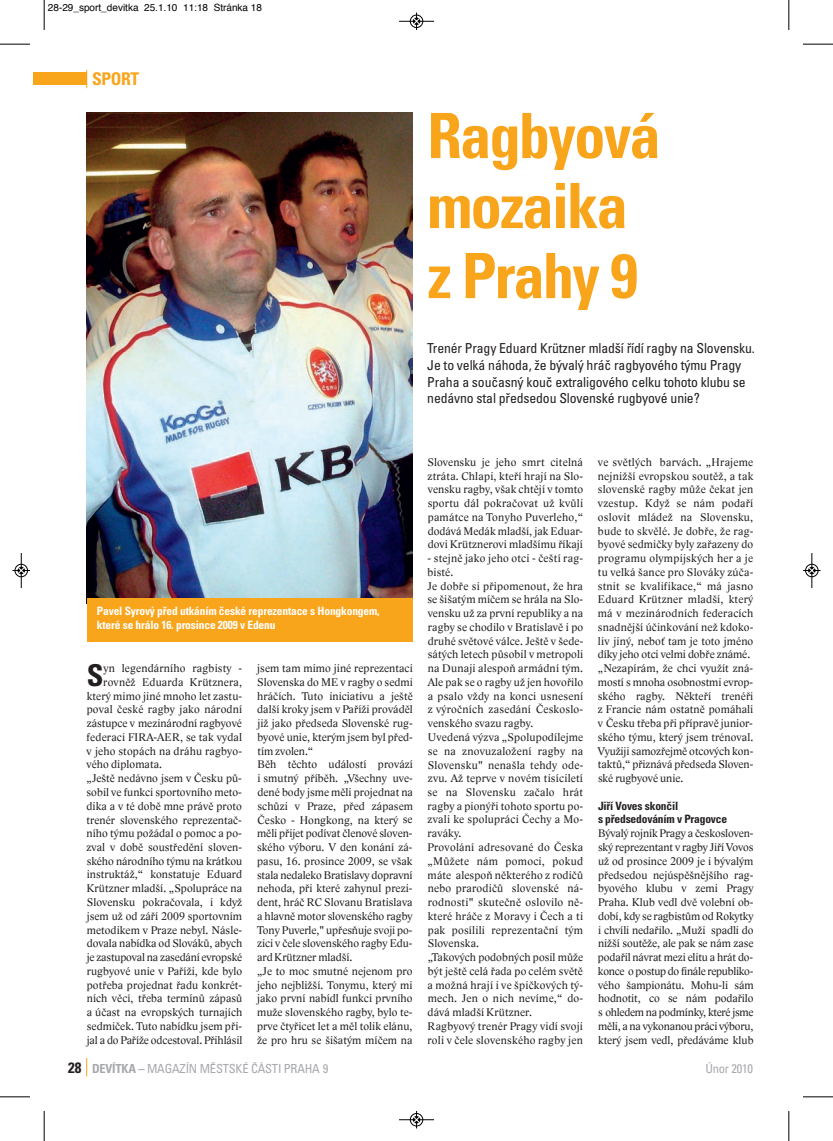
<style>
.page{position:relative;width:833px;height:1141px;background:#fff}
.page>*{position:absolute;margin:0;border:0;box-sizing:border-box;transform-origin:0 0}
.t1{font:700 condensed 62.5px/70px "Univers CE";letter-spacing:-.03em;color:#f9a51b}
.t2{font:700 condensed 30.12px "Univers CE";color:#231f20}
.t3{font:700 condensed 17.5px "Univers CE";letter-spacing:-.02em;color:#f9a51b}
.t4{font:condensed 13.75px/16.6px "Univers CE";letter-spacing:-.01em;color:#231f20}
.t5{font:condensed 12.5px "Univers CE";letter-spacing:-.015em;color:#a8a9ad}
.t6{font:11.5px/13.8px "Lido STFCE";letter-spacing:.01em;color:#231f20}
.t7{font:700 condensed 11.5px/13.8px "Univers CE";letter-spacing:-.015em;color:#fff}
.t8{font:11.5px "Lido STFCE";letter-spacing:-.01em;color:#231f20}
.t9{font:10px "Helvetica";color:#000}
.s1{font-family:"Univers CE";font-weight:700;font-stretch:condensed}
.s2{font-weight:700;font-size:15px;color:#231f20}
.s3{font-weight:700}
</style>
<div class="page">
<div style="left:33px;top:73px;width:54px;height:12px;background:#f9a51b"></div>
<svg style="left:86px;top:1058px;width:1px;height:18px"></svg>
<img style="left:87px;top:113px;width:325px;height:485px">
<div style="left:87px;top:598px;width:325px;height:44px;background:#f9a51b"></div>
<hr style="left:44px;top:0;width:1px;height:30px;background:#000">
<hr style="left:0;top:44px;width:30px;height:1px;background:#000">
<hr style="left:788px;top:0;width:1px;height:30px;background:#000">
<hr style="left:802px;top:44px;width:30px;height:1px;background:#000">
<hr style="left:44px;top:1111px;width:1px;height:30px;background:#000">
<hr style="left:0;top:1096px;width:30px;height:1px;background:#000">
<hr style="left:788px;top:1111px;width:1px;height:30px;background:#000">
<hr style="left:802px;top:1096px;width:30px;height:1px;background:#000">
<hr style="left:399px;top:21px;width:35px;height:1px;background:#000">
<div style="left:410px;top:15px;width:13px;height:13px;border:1px solid #000;border-radius:50%"></div>
<svg style="left:413px;top:13px;width:6px;height:17px"></svg>
<hr style="left:399px;top:1119px;width:35px;height:1px;background:#000">
<div style="left:410px;top:1113px;width:13px;height:13px;border:1px solid #000;border-radius:50%"></div>
<svg style="left:413px;top:1111px;width:6px;height:17px"></svg>
<hr style="left:21px;top:553px;width:1px;height:35px;background:#000">
<div style="left:15px;top:564px;width:13px;height:13px;border:1px solid #000;border-radius:50%"></div>
<svg style="left:12px;top:567px;width:18px;height:7px"></svg>
<hr style="left:811px;top:553px;width:1px;height:35px;background:#000">
<div style="left:805px;top:564px;width:13px;height:13px;border:1px solid #000;border-radius:50%"></div>
<svg style="left:803px;top:567px;width:17px;height:7px"></svg>
<p class="t9" style="left:48px;top:4px;width:216px">28-29_sport_devitka 25.1.10 11:18 Stránka 18</p>
<p class="t3" style="left:92px;top:72px;width:49px">SPORT</p>
<p class="t1" style="left:427px;top:106px;width:235px">Ragbyová mozaika z Prahy 9</p>
<p class="t4" style="left:427px;top:341px;width:329px">Trenér Pragy Eduard Krützner mladší řídí ragby na Slovensku.<br>Je to velká náhoda, že bývalý hráč ragbyového týmu Pragy Praha a současný kouč extraligového celku tohoto klubu se nedávno stal předsedou Slovenské rugbyové unie?</p>
<p class="t7" style="left:97px;top:605px;width:284px">Pavel Syrový před utkáním české reprezentace s Hongkongem, které se hrálo 16. prosince 2009 v Edenu</p>
<p class="t2" style="left:87px;top:664px;width:18px">S</p>
<p class="t6" style="left:103px;top:661px;width:140px">yn legendárního ragbisty -</p>
<p class="t6" style="left:103px;top:675px;width:140px">rovněž Eduarda Krütznera,</p>
<p class="t6" style="left:87px;top:689px;width:157px">který mimo jiné mnoho let zastu-</p>
<p class="t6" style="left:87px;top:703px;width:157px">poval české ragby jako národní</p>
<p class="t6" style="left:87px;top:716px;width:157px">zástupce v mezinárodní ragbyové</p>
<p class="t6" style="left:87px;top:730px;width:157px">federaci FIRA-AER, se tak vydal</p>
<p class="t6" style="left:87px;top:744px;width:157px">v jeho stopách na dráhu ragbyo-</p>
<p class="t6" style="left:87px;top:758px;width:77px">vého diplomata.</p>
<p class="t6" style="left:87px;top:771px;width:157px">„Ještě nedávno jsem v Česku pů-</p>
<p class="t6" style="left:87px;top:785px;width:157px">sobil ve funkci sportovního meto-</p>
<p class="t6" style="left:86px;top:799px;width:157px">dika a v té době mne právě proto</p>
<p class="t6" style="left:86px;top:813px;width:157px">trenér slovenského reprezentač-</p>
<p class="t6" style="left:86px;top:826px;width:157px">ního týmu požádal o pomoc a po-</p>
<p class="t6" style="left:86px;top:840px;width:157px">zval v době soustředění sloven-</p>
<p class="t6" style="left:87px;top:854px;width:157px">ského národního týmu na krátkou</p>
<p class="t6" style="left:87px;top:868px;width:157px">instruktáž,“ konstatuje Eduard</p>
<p class="t6" style="left:87px;top:881px;width:157px">Krützner mladší. „Spolupráce na</p>
<p class="t6" style="left:87px;top:895px;width:157px">Slovensku pokračovala, i když</p>
<p class="t6" style="left:87px;top:909px;width:157px">jsem už od září 2009 sportovním</p>
<p class="t6" style="left:87px;top:923px;width:157px">metodikem v Praze nebyl. Násle-</p>
<p class="t6" style="left:87px;top:936px;width:157px">dovala nabídka od Slováků, abych</p>
<p class="t8" style="left:87px;top:951px;width:157px">je zastupoval na zasedání evropské</p>
<p class="t6" style="left:87px;top:964px;width:157px">rugbyové unie v Paříži, kde bylo</p>
<p class="t6" style="left:87px;top:978px;width:157px">potřeba projednat řadu konkrét-</p>
<p class="t6" style="left:87px;top:991px;width:157px">ních věcí, třeba termínů zápasů</p>
<p class="t6" style="left:87px;top:1005px;width:157px">a účast na evropských turnajích</p>
<p class="t6" style="left:87px;top:1019px;width:157px">sedmiček. Tuto nabídku jsem při-</p>
<p class="t6" style="left:87px;top:1033px;width:157px">jal a do Paříže odcestoval. Přihlásil</p>
<p class="t6" style="left:257px;top:661px;width:157px">jsem tam mimo jiné reprezentaci<br>Slovenska do ME v ragby o sedmi hráčích. Tuto iniciativu a ještě další kroky jsem v Paříži prováděl již jako předseda Slovenské rug&shy;byové unie, kterým jsem byl před&shy;tím zvolen.“<br>Běh těchto událostí provází i smutný příběh. „Všechny uve&shy;dené body jsme měli projednat na schůzi v Praze, před zápasem<br>Česko - Hongkong, na který se měli přijet podívat členové sloven&shy;ského výboru. V den konání zá&shy;pasu, 16. prosince 2009, se však stala nedaleko Bratislavy dopravní nehoda, při které zahynul prezi&shy;dent, hráč RC Slovanu Bratislava a hlavně motor slovenského ragby<br>Tony Puverle," upřesňuje svoji po&shy;zici v čele slovenského ragby Edu&shy;ard Krützner mladší.<br>„Je to moc smutné nejenom pro jeho nejbližší. Tonymu, který mi jako první nabídl funkci prvního muže slovenského ragby, bylo te&shy;prve čtyřicet let a měl tolik elánu, že pro hru se šišatým míčem na</p>
<p class="t6" style="left:427px;top:455px;width:157px;text-align:justify">Slovensku je jeho smrt citelná ztráta. Chlapi, kteří hrají na Slo&shy;vensku ragby, však chtějí v tomto sportu dál pokračovat už kvůli památce na Tonyho Puverleho,“ dodává Medák mladší, jak Eduar&shy;dovi Krütznerovi mladšímu říkají</p>
<p class="t6" style="left:427px;top:551px;width:157px">- stejně jako jeho otci - čeští rag&shy;bisté.<br>Je dobře si připomenout, že hra se šišatým míčem se hrála na Slo&shy;vensku už za první republiky a na ragby se chodilo v Bratislavě i po druhé světové válce. Ještě v šede&shy;sátých letech působil v metropoli na Dunaji alespoň armádní tým.<br>Ale pak se o ragby už jen hovořilo a psalo vždy na konci usnesení z výročních zasedání Českoslo&shy;venského svazu ragby.<br>Uvedená výzva „Spolupodílejme se na znovuzaložení ragby na<br>Slovensku" nenašla tehdy ode&shy;zvu. Až teprve v novém tisíciletí se na Slovensku začalo hrát ragby a pionýři tohoto sportu po&shy;zvali ke spolupráci Čechy a Mo&shy;raváky.<br>Provolání adresované do Česka „Můžete nám pomoci, pokud máte alespoň některého z rodičů nebo prarodičů slovenské ná&shy;rodnosti" skutečně oslovilo ně&shy;které hráče z Moravy i Čech a ti pak posílili reprezentační tým<br>Slovenska.<br>„Takových podobných posil může být ještě celá řada po celém světě a možná hrají i ve špičkových tý&shy;mech. Jen o nich nevíme,“ do&shy;dává mladší Krützner.<br>Ragbyový trenér Pragy vidí svoji roli v čele slovenského ragby jen</p>
<p class="t6" style="left:597px;top:455px;width:157px">ve světlých barvách. „Hrajeme nejnižší evropskou soutěž, a tak slovenské ragby může čekat jen vzestup. Když se nám podaří oslovit mládež na Slovensku, bude to skvělé. Je dobře, že rag&shy;byové sedmičky byly zařazeny do programu olympijských her a je tu velká šance pro Slováky zúča&shy;stnit se kvalifikace,“ má jasno<br>Eduard Krützner mladší, který má v mezinárodních federacích snadnější účinkování než kdoko&shy;liv jiný, neboť tam je toto jméno díky jeho otci velmi dobře známé. „Nezapírám, že chci využít zná&shy;mostí s mnoha osobnostmi evrop&shy;ského ragby. Někteří trenéři z Francie nám ostatně pomáhali v Česku třeba při přípravě junior&shy;ského týmu, který jsem trénoval.<br>Využiji samozřejmě otcových kon&shy;taktů,“ přiznává předseda Sloven&shy;ské rugbyové unie.</p>
<p class="t6" style="left:598px;top:799px;width:157px"><span class="s1">Jiří Voves skončil<br>s předsedováním v Pragovce<br></span>Bývalý rojník Pragy a českosloven&shy;ský reprezentant v ragby Jiří Vovos už od prosince 2009 je i bývalým předsedou nejúspěšnějšího rag&shy;byového klubu v zemi Pragy<br>Praha. Klub vedl dvě volební ob&shy;dobí, kdy se ragbistům od Rokytky i chvíli nedařilo. „Muži spadli do nižší soutěže, ale pak se nám zase podařil návrat mezi elitu a hrát do&shy;konce o postup do finále republiko&shy;vého šampionátu. Mohu-li sám hodnotit, co se nám podařilo s ohledem na podmínky, které jsme měli, a na vykonanou práci výboru, který jsem vedl, předáváme klub</p>
<p class="t5" style="left:68px;top:1064px;width:261px"><span class="s2">28</span> <span class="s3">DEVÍTKA –</span> MAGAZÍN MĚSTSKÉ ČÁSTI PRAHA 9</p>
<p class="t5" style="left:705px;top:1064px;width:49px">Únor 2010</p>
</div>
